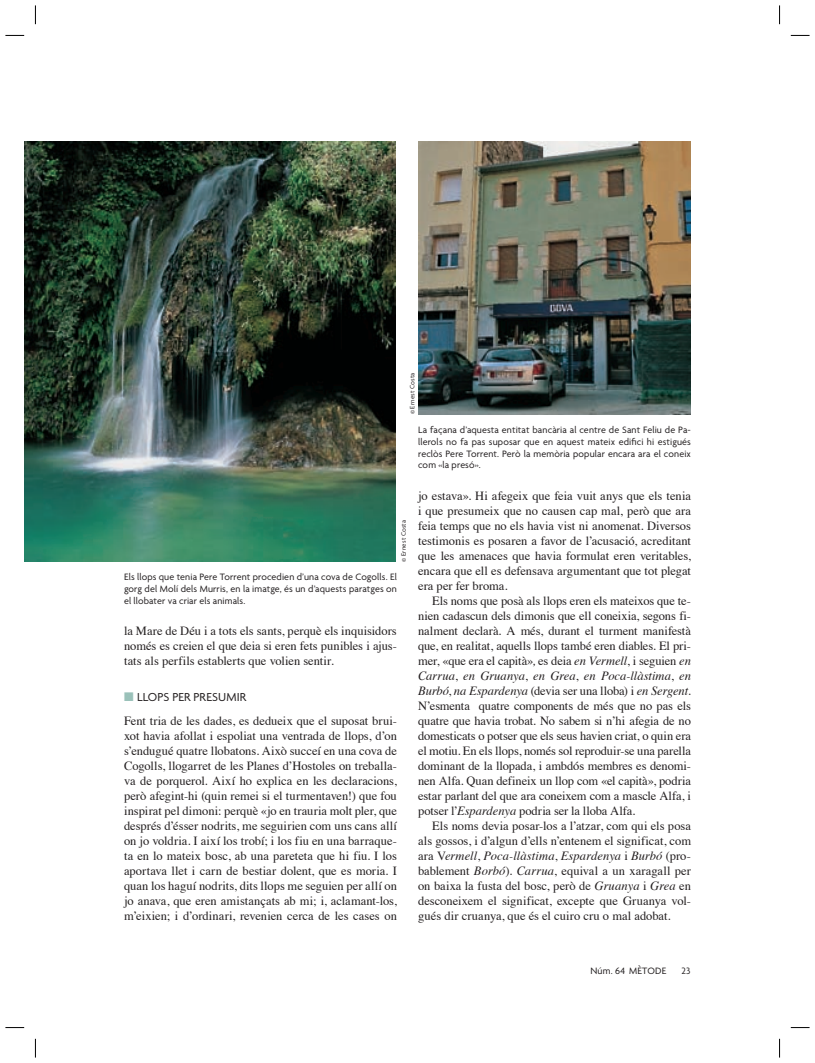
<style>
.page{position:relative;width:815px;height:1063px;background:#fff}
.page>*{position:absolute;margin:0;border:0;box-sizing:border-box;transform-origin:0 0}
.t1{font:12.5px/15px "Times";color:#231f20;text-align:justify}
.t2{font:12.5px "Agenda";letter-spacing:.01em;color:#231f20}
.t3{font:10px/11.9px "Agenda";letter-spacing:.015em;color:#231f20;text-align:justify}
.t4{font:6.88px "Agenda";letter-spacing:.02em;color:#231f20}
.s1{color:#9ac1b9}
.s2{font-style:italic}
</style>
<div class="page">
<img style="left:25px;top:142px;width:371px;height:420px">
<img style="left:419px;top:142px;width:272px;height:272px">
<svg style="left:5px;top:35px;width:19px;height:1px"></svg>
<svg style="left:791px;top:35px;width:19px;height:1px"></svg>
<svg style="left:5px;top:1027px;width:19px;height:1px"></svg>
<svg style="left:791px;top:1027px;width:19px;height:1px"></svg>
<svg style="left:35px;top:5px;width:1px;height:19px"></svg>
<svg style="left:35px;top:1039px;width:1px;height:19px"></svg>
<svg style="left:779px;top:5px;width:1px;height:19px"></svg>
<svg style="left:779px;top:1039px;width:1px;height:19px"></svg>
<p class="t4" style="left:410px;top:414px;width:43px;rotate:-90deg">© Ernest Costa</p>
<p class="t4" style="left:401px;top:562px;width:43px;rotate:-90deg">© Ernest Costa</p>
<p class="t3" style="left:124px;top:571px;width:274px">Els llops que tenia Pere Torrent procedien d’una cova de Cogolls. El gorg del Molí dels Murris, en la imatge, és un d’aquests paratges on el llobater va criar els animals.</p>
<p class="t1" style="left:124px;top:624px;width:274px">la Mare de Déu i a tots els sants, perquè els inquisidors només es creien el que deia si eren fets punibles i ajus&shy;tats als perfils establerts que volien sentir.</p>
<p class="t2" style="left:124px;top:692px;width:124px"><span class="s1">■</span> LLOPS PER PRESUMIR</p>
<p class="t1" style="left:124px;top:714px;width:274px">Fent tria de les dades, es dedueix que el suposat brui&shy;xot havia afollat i espoliat una ventrada de llops, d’on s’endugué quatre llobatons. Això succeí en una cova de Cogolls, llogarret de les Planes d’Hostoles on treballa&shy;va de porquerol. Així ho explica en les declaracions, però afegint-hi (quin remei si el turmentaven!) que fou inspirat pel dimoni: perquè «jo en trauria molt pler, que després d’ésser nodrits, me seguirien com uns cans allí on jo voldria. I així los trobí; i los fiu en una barraque&shy;ta en lo mateix bosc, ab una pareteta que hi fiu. I los aportava llet i carn de bestiar dolent, que es moria. I quan los haguí nodrits, dits llops me seguien per allí on jo anava, que eren amistançats ab mi; i, aclamant-los, m’eixien; i d’ordinari, revenien cerca de les cases on</p>
<p class="t3" style="left:418px;top:425px;width:274px">La façana d’aquesta entitat bancària al centre de Sant Feliu de Pa&shy;llerols no fa pas suposar que en aquest mateix edifici hi estigués reclòs Pere Torrent. Però la memòria popular encara ara el coneix com «la presó».</p>
<p class="t1" style="left:418px;top:489px;width:274px">jo estava». Hi afegeix que feia vuit anys que els tenia i que presumeix que no causen cap mal, però que ara feia temps que no els havia vist ni anomenat. Diversos testimonis es posaren a favor de l’acusació, acreditant que les amenaces que havia formulat eren veritables, encara que ell es defensava argumentant que tot plegat era per fer broma.</p>
<p class="t1" style="left:418px;top:594px;width:274px;text-indent:14px">Els noms que posà als llops eren els mateixos que te&shy;nien cadascun dels dimonis que ell coneixia, segons fi&shy;nalment declarà. A més, durant el turment manifestà que, en realitat, aquells llops també eren diables. El pri&shy;mer, «que era el capità»<span class="s2">,</span> es deia <span class="s2">en Vermell</span>, i seguien <span class="s2">en Carrua</span>, <span class="s2">en Gruanya</span>, <span class="s2">en Grea</span>, <span class="s2">en Poca-llàstima</span>, <span class="s2">en Burbó</span>, <span class="s2">na Espardenya</span> (devia ser una lloba) i <span class="s2">en Sergent</span>.<br>N’esmenta quatre components de més que no pas els quatre que havia trobat. No sabem si n’hi afegia de no domesticats o potser que els seus havien criat, o quin era el motiu. En els llops, només sol reproduir-se una parella dominant de la llopada, i ambdós membres es denomi&shy;nen Alfa. Quan defineix un llop com «el capità», podria estar parlant del que ara coneixem com a mascle Alfa, i potser l’<span class="s2">Espardenya</span> podria ser la lloba Alfa.</p>
<p class="t1" style="left:418px;top:819px;width:274px;text-indent:14px">Els noms devia posar-los a l’atzar, com qui els posa als gossos, i d’algun d’ells n’entenem el significat, com ara V<span class="s2">ermell</span>, <span class="s2">Poca-llàstima</span>, <span class="s2">Espardenya</span> i <span class="s2">Burbó</span> (pro&shy;bablement <span class="s2">Borbó</span>). <span class="s2">Carrua</span>, equival a un xaragall per on baixa la fusta del bosc, però de <span class="s2">Gruanya</span> i <span class="s2">Grea</span> en desconeixem el significat, excepte que Gruanya vol&shy;gués dir cruanya, que és el cuiro cru o mal adobat.</p>
<p class="t3" style="left:590px;top:966px;width:77px">Núm. 64 MÈTODE</p>
<p class="t3" style="left:681px;top:966px;width:11px">23</p>
</div>
